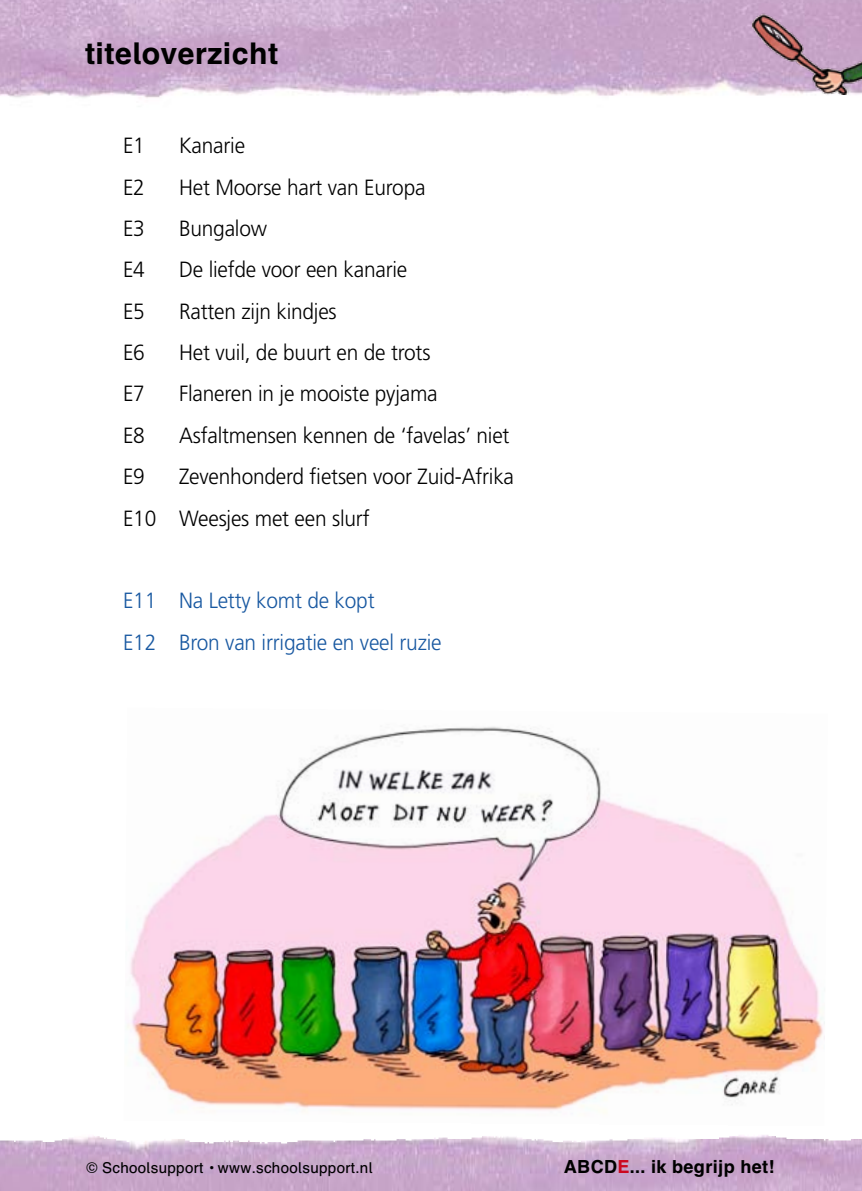
<style>
.page{position:relative;width:862px;height:1191px;background:#fff}
.page>*{position:absolute;margin:0;border:0;box-sizing:border-box;transform-origin:0 0}
.t1{font:700 30px "Mathebuch MD";letter-spacing:.015em;color:#000}
.t2{font:300 22px/41.4px "Frutiger";letter-spacing:-.01em;color:#000;scale:.95 1}
.t3{font:300 22px/41.4px "Frutiger";letter-spacing:-.01em;color:#1858a1;scale:.95 1}
.t4{font:700 18px "Mathebuch MD";letter-spacing:.02em;color:#000}
.t5{font:15px "Mathebuch MD";letter-spacing:.02em;color:#000}
.s1{color:#cc071e}
</style>
<div class="page">
<img style="left:0;top:0;width:862px;height:98px">
<img style="left:0;top:1135px;width:862px;height:56px">
<img style="left:752px;top:11px;width:110px;height:84px">
<img style="left:127px;top:726px;width:698px;height:387px">
<p class="t1" style="left:85px;top:34px;width:195px">titeloverzicht</p>
<p class="t2" style="left:123px;top:125px;width:25px">E1</p>
<p class="t2" style="left:179px;top:125px;width:71px">Kanarie</p>
<p class="t2" style="left:123px;top:166px;width:25px">E2</p>
<p class="t2" style="left:179px;top:166px;width:261px">Het Moorse hart van Europa</p>
<p class="t2" style="left:123px;top:208px;width:25px">E3</p>
<p class="t2" style="left:179px;top:208px;width:94px">Bungalow</p>
<p class="t2" style="left:123px;top:249px;width:25px">E4</p>
<p class="t2" style="left:179px;top:249px;width:242px">De liefde voor een kanarie</p>
<p class="t2" style="left:123px;top:290px;width:25px">E5</p>
<p class="t2" style="left:179px;top:290px;width:167px">Ratten zijn kindjes</p>
<p class="t2" style="left:123px;top:332px;width:25px">E6</p>
<p class="t2" style="left:179px;top:332px;width:266px">Het vuil, de buurt en de trots</p>
<p class="t2" style="left:123px;top:373px;width:25px">E7</p>
<p class="t2" style="left:179px;top:373px;width:274px">Flaneren in je mooiste pyjama</p>
<p class="t2" style="left:123px;top:414px;width:25px">E8</p>
<p class="t2" style="left:179px;top:414px;width:349px">Asfaltmensen kennen de ‘favelas’ niet</p>
<p class="t2" style="left:123px;top:456px;width:25px">E9</p>
<p class="t2" style="left:123px;top:456px;width:413px;text-indent:56px">Zevenhonderd fietsen voor Zuid-Afrika<br>E10 Weesjes met een slurf</p>
<p class="t3" style="left:123px;top:580px;width:337px">E11 Na Letty komt de kopt<br>E12 Bron van irrigatie en veel ruzie</p>
<p class="t5" style="left:86px;top:1157px;width:288px">© Schoolsupport • www.schoolsupport.nl</p>
<p class="t4" style="left:564px;top:1154px;width:212px">ABCD<span class="s1">E</span>... ik begrijp het!</p>
</div>
